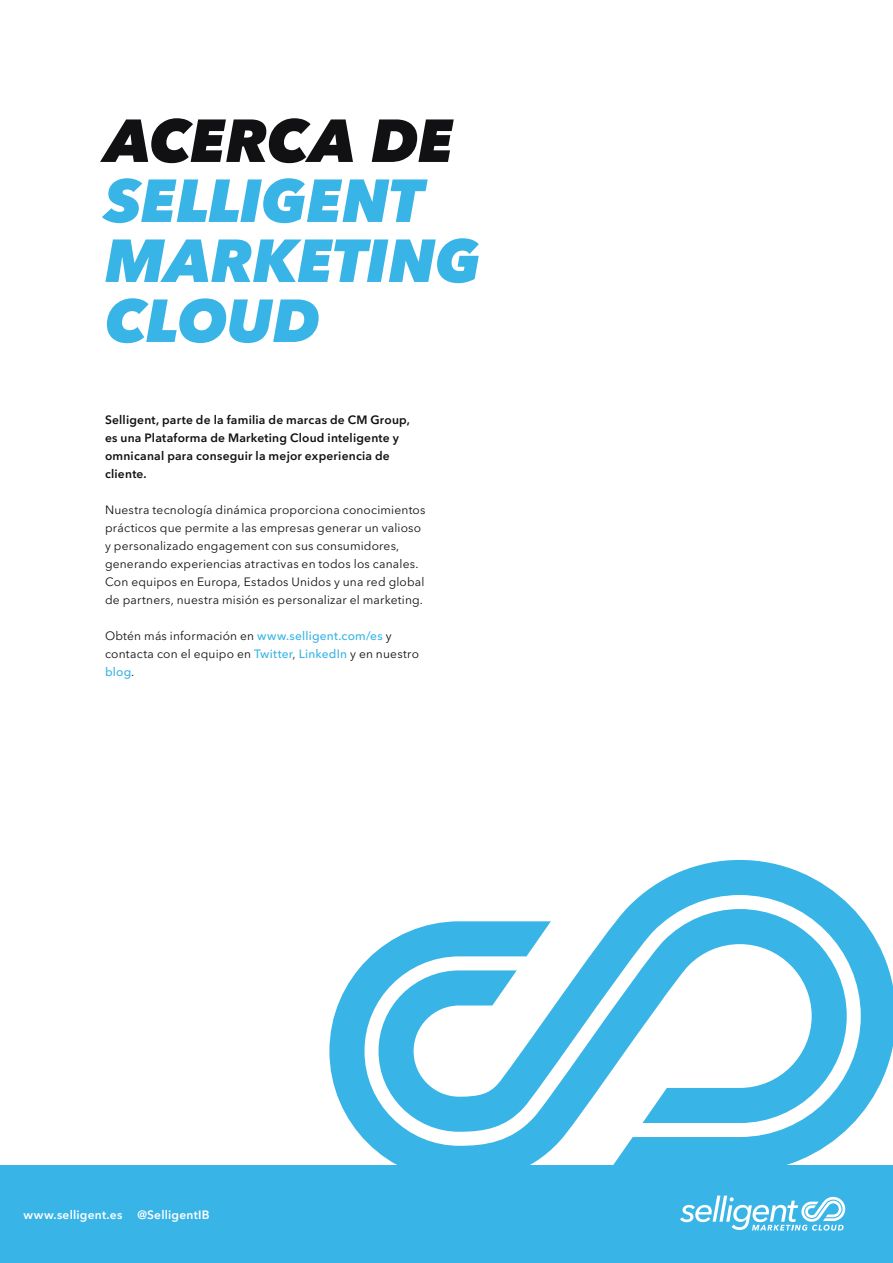
<style>
.page{position:relative;width:893px;height:1263px;background:#fff}
.page>*{position:absolute;margin:0;border:0;box-sizing:border-box;transform-origin:0 0}
.t1{font:italic 800 60px "Avenir Next LT Pro";letter-spacing:-.01em;color:#39b4e7}
.t2{font:italic 800 60px "Avenir Next LT Pro";letter-spacing:-.005em;color:#111013}
.t3{font:12px/18px "Avenir Next LT Pro";letter-spacing:.015em;color:#111013}
.t4{font:600 12px/18px "Avenir Next LT Pro";letter-spacing:.02em;color:#111013}
.t5{font:600 12px "Avenir Next LT Pro";letter-spacing:.02em;color:#fff}
.s1{font-weight:500;color:#39b4e7}
.s2{color:#231f20}
</style>
<div class="page">
<div style="left:0;top:1165px;width:893px;height:98px;background:#39b4e7"></div>
<svg style="left:680px;top:1195px;width:165px;height:35px"></svg>
<svg style="left:329px;top:950px;width:49px;height:202px;fill:#39b4e7"></svg>
<svg style="left:378px;top:860px;width:515px;height:305px"></svg>
<p class="t2" style="left:105px;top:104px;width:350px">ACERCA DE</p>
<p class="t1" style="left:105px;top:164px;width:320px">SELLIGENT</p>
<p class="t1" style="left:105px;top:224px;width:377px">MARKETING</p>
<p class="t1" style="left:105px;top:284px;width:216px">CLOUD</p>
<p class="t4" style="left:105px;top:411px;width:306px">Selligent, parte de la familia de marcas de CM Group, es una Plataforma de Marketing Cloud inteligente y omnicanal para conseguir la mejor experiencia de cliente.</p>
<p class="t3" style="left:105px;top:501px;width:322px">Nuestra tecnología dinámica proporciona conocimientos prácticos que permite a las empresas generar un valioso y personalizado engagement con sus consumidores, generando experiencias atractivas en todos los canales.</p>
<p class="t3" style="left:105px;top:573px;width:321px">Con equipos en Europa, Estados Unidos y una red global de partners, nuestra misión es personalizar el marketing.</p>
<p class="t3" style="left:105px;top:627px;width:316px">Obtén más información en <span class="s1">www.selligent.com/es</span> y contacta con el equipo en <span class="s1">Twitter</span><span class="s2">,</span> <span class="s1">LinkedIn</span> y en nuestro <span class="s1">blog</span>.</p>
<p class="t5" style="left:23px;top:1207px;width:100px">www.selligent.es</p>
<p class="t5" style="left:137px;top:1207px;width:74px">@SelligentIB</p>
</div>
